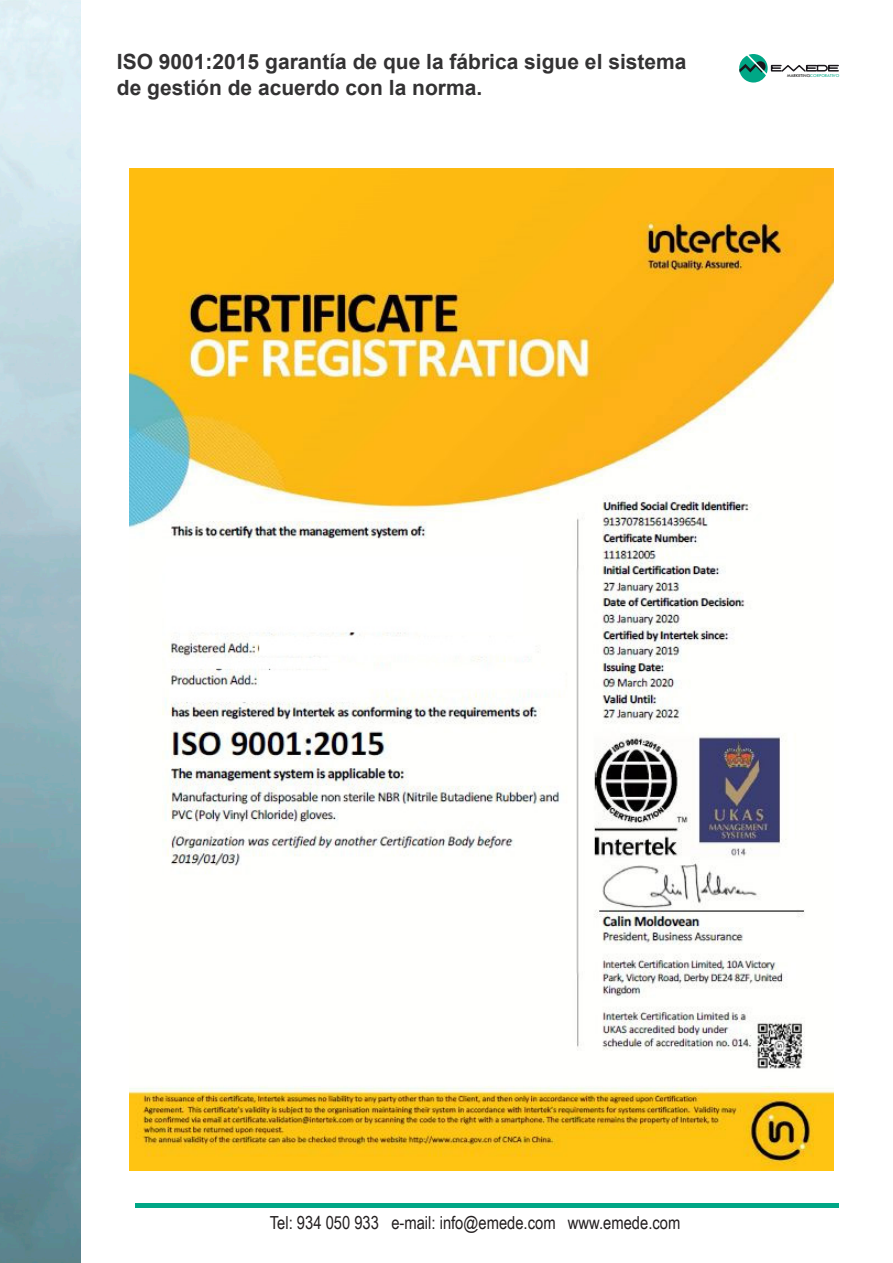
<style>
.page{position:relative;width:893px;height:1263px;background:#fff}
.page>*{position:absolute;margin:0;border:0;box-sizing:border-box;transform-origin:0 0}
.t1{font:700 21px/25.2px "Arial";color:#333233}
.t2{font:18px "Arial Narrow";color:#231f20}
.t3{font:4.65px "Tw Cen";color:#00a786}
.s1{color:#000}
</style>
<div class="page">
<svg style="left:739px;top:54px;width:100px;height:29px"></svg>
<img style="left:0;top:0;width:81px;height:1263px">
<hr style="left:135px;top:1204px;width:704px;height:4px;background:#00a786">
<img style="left:129px;top:168px;width:704px;height:1002px">
<p class="t1" style="left:117px;top:50px;width:571px">ISO 9001:2015 garantía de que la fábrica sigue el sistema de gestión de acuerdo con la norma.</p>
<p class="t3" style="left:787px;top:72px;width:54px"><span class="s1">MARKETING</span>CORPORATIVO</p>
<p class="t2" style="left:270px;top:1209px;width:412px">Tel: 934 050 933 e-mail: info@emede.com www.emede.com</p>
</div>
